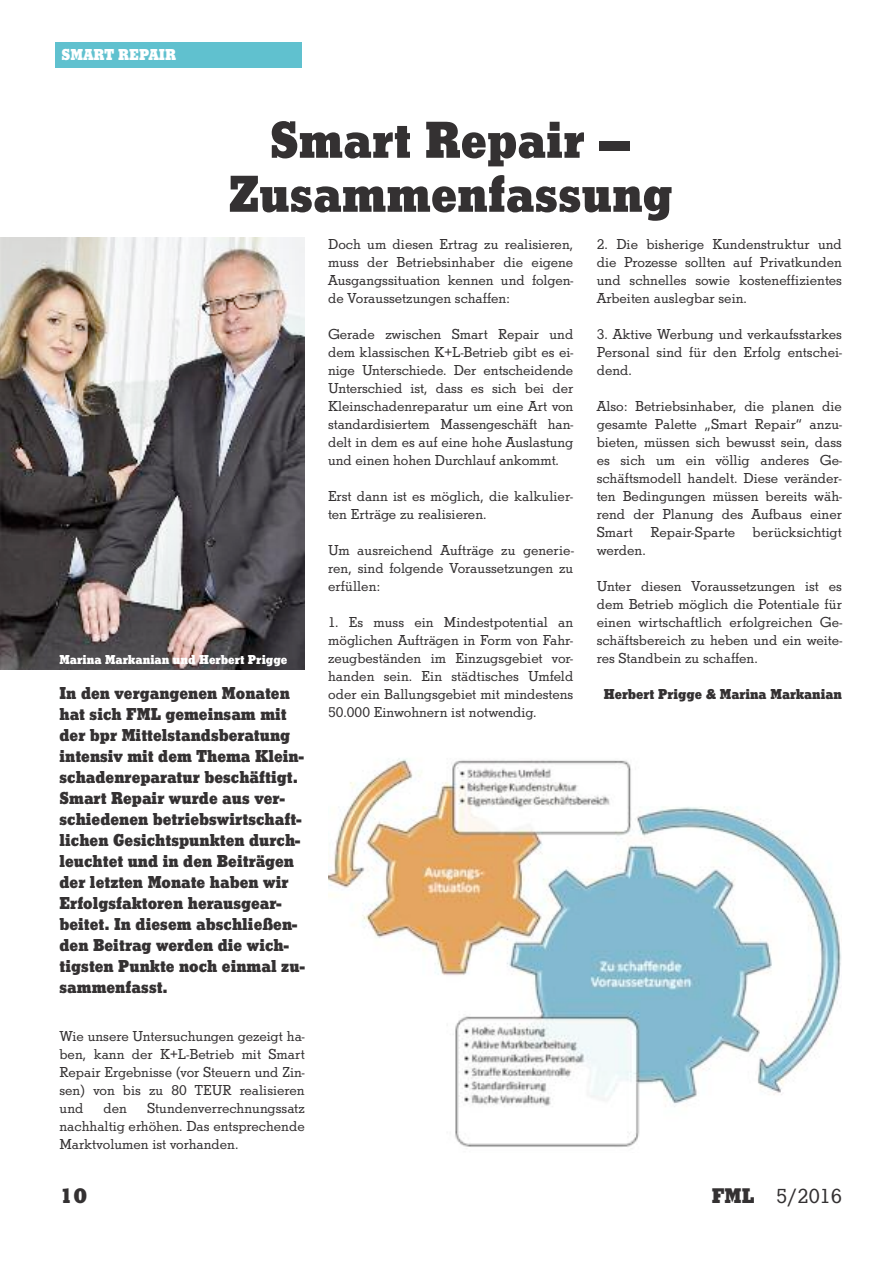
<style>
.page{position:relative;width:893px;height:1263px;background:#fff}
.page>*{position:absolute;margin:0;border:0;box-sizing:border-box;transform-origin:0 0}
.t1{font:900 54px/54px "Stymie";color:#343132;text-align:center}
.t2{font:900 22.05px "Stymie";color:#343132}
.t3{font:21.6px "Stymie";color:#343132}
.t4{font:900 18px/21px "Stymie";color:#343132}
.t5{font:900 16.5px "Stymie";color:#fff}
.t6{font:15px/18px "Stymie";color:#343132;text-align:justify}
.t7{font:900 15px "Stymie";color:#343132}
.t8{font:900 13.5px "Stymie";color:#fff}
.s1{font-weight:900;font-size:22.05px}
</style>
<div class="page">
<div style="left:55px;top:43px;width:247px;height:25px;background:#60c1cf"></div>
<img style="left:0;top:237px;width:305px;height:432px">
<img style="left:328px;top:758px;width:513px;height:389px">
<p class="t5" style="left:62px;top:46px;width:116px">SMART REPAIR</p>
<h1 class="t1" style="left:229px;top:113px;width:446px">Smart Repair –<br>Zusammenfassung</h1>
<p class="t8" style="left:60px;top:652px;width:229px">Marina Markanian und Herbert Prigge</p>
<p class="t4" style="left:60px;top:683px;width:247px">In den vergangenen Monaten hat sich FML gemeinsam mit der bpr Mittelstandsberatung intensiv mit dem Thema Klein&shy;schadenreparatur beschäftigt.<br>Smart Repair wurde aus ver&shy;schiedenen betriebswirtschaft&shy;lichen Gesichtspunkten durch&shy;leuchtet und in den Beiträgen der letzten Monate haben wir<br>Erfolgsfaktoren herausgear&shy;beitet. In diesem abschließen&shy;den Beitrag werden die wich&shy;tigsten Punkte noch einmal zu&shy;sammenfasst.</p>
<p class="t6" style="left:60px;top:1027px;width:247px">Wie unsere Untersuchungen gezeigt ha&shy;ben, kann der K+L-Betrieb mit Smart Repair Ergebnisse (vor Steuern und Zin&shy;sen) von bis zu 80 TEUR realisieren und</p>
<p class="t6" style="left:60px;top:1099px;width:247px;text-indent:87px">Stundenverrechnungssatz nachhaltig erhöhen. Das entsprechende Marktvolumen ist vorhanden.</p>
<p class="t6" style="left:103px;top:1099px;width:25px">den</p>
<p class="t6" style="left:328px;top:235px;width:247px">Doch um diesen Ertrag zu realisieren, muss der Betriebsinhaber die eigene Ausgangssituation kennen und folgen&shy;de Voraussetzungen schaffen:</p>
<p class="t6" style="left:328px;top:325px;width:247px">Gerade zwischen Smart Repair und dem klassischen K+L-Betrieb gibt es ei&shy;nige Unterschiede. Der entscheidende Unterschied ist, dass es sich bei der Kleinschadenreparatur um eine Art von standardisiertem Massengeschäft han&shy;delt in dem es auf eine hohe Auslastung und einen hohen Durchlauf ankommt.</p>
<p class="t6" style="left:328px;top:487px;width:246px">Erst dann ist es möglich, die kalkulier&shy;ten Erträge zu realisieren.</p>
<p class="t6" style="left:328px;top:541px;width:247px">Um ausreichend Aufträge zu generie&shy;ren, sind folgende Voraussetzungen zu erfüllen:</p>
<p class="t6" style="left:328px;top:613px;width:247px">1. Es muss ein Mindestpotential an möglichen Aufträgen in Form von Fahr&shy;zeugbeständen im Einzugsgebiet vor&shy;handen sein. Ein städtisches Umfeld oder ein Ballungsgebiet mit mindestens 50.000 Einwohnern ist notwendig.</p>
<p class="t6" style="left:597px;top:235px;width:247px">2. Die bisherige Kundenstruktur und die Prozesse sollten auf Privatkunden und schnelles sowie kosteneffizientes Arbeiten auslegbar sein.</p>
<p class="t6" style="left:597px;top:325px;width:247px">3. Aktive Werbung und verkaufsstarkes Personal sind für den Erfolg entschei&shy;dend.</p>
<p class="t6" style="left:597px;top:397px;width:247px">Also: Betriebsinhaber, die planen die gesamte Palette „Smart Repair“ anzu&shy;bieten, müssen sich bewusst sein, dass es sich um ein völlig anderes Ge&shy;schäftsmodell handelt. Diese veränder&shy;ten Bedingungen müssen bereits wäh&shy;rend der Planung des Aufbaus einer Smart Repair-Sparte berücksichtigt werden.</p>
<p class="t6" style="left:597px;top:577px;width:247px">Unter diesen Voraussetzungen ist es dem Betrieb möglich die Potentiale für einen wirtschaftlich erfolgreichen Ge&shy;schäftsbereich zu heben und ein weite&shy;res Standbein zu schaffen.</p>
<p class="t7" style="left:604px;top:686px;width:240px">Herbert Prigge &amp; Marina Markanian</p>
<h2 class="t2" style="left:60px;top:1183px;width:29px">10</h2>
<h3 class="t3" style="left:712px;top:1183px;width:132px"><span class="s1">FML</span> 5/2016</h3>
</div>
